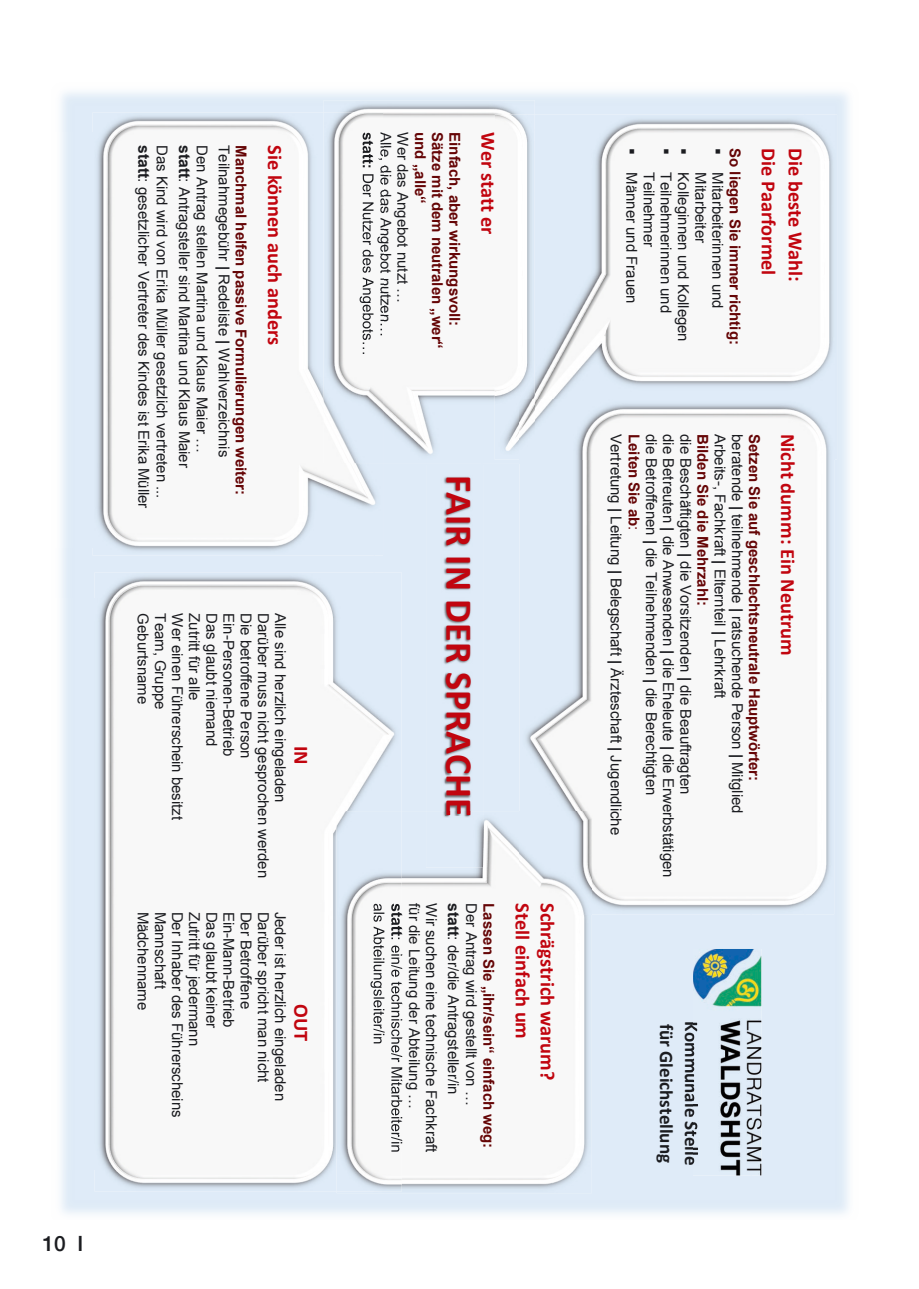
<style>
.page{position:relative;width:919px;height:1289px;background:#fff}
.page>*{position:absolute;margin:0;border:0;box-sizing:border-box;transform-origin:0 0}
.t1{font:700 37.95px "Calibri";color:#c1050f}
.t2{font:500 21px "Helvetica Neue";color:#1b1c20}
.t3{font:700 20.4px "Calibri";color:#c1050f}
.t4{font:700 19.05px "Calibri";color:#1b1c20}
.t5{font:15px/17.4px "Arial";color:#1b1c20}
.t6{font:700 15px "Arial";color:#650506}
.t7{font:15px "Wingdings";color:#1b1c20}
.s1{font-weight:700;font-size:15.6px}
.s2{font-size:15.6px}
.s3{font-weight:700}
.s4{font-weight:700;color:#650506}
.s5{color:#650506}
</style>
<div class="page">
<div style="left:751px;top:914px;width:54px;height:304px;background:#dfebf8"></div>
<img style="left:426px;top:465px;width:58px;height:346px">
<img style="left:446px;top:673px;width:25px;height:138px">
<img style="left:534px;top:115px;width:303px;height:344px">
<img style="left:519px;top:459px;width:315px;height:455px">
<img style="left:534px;top:399px;width:300px;height:60px">
<img style="left:323px;top:100px;width:211px;height:363px">
<img style="left:519px;top:399px;width:15px;height:64px">
<img style="left:383px;top:132px;width:8px;height:203px">
<img style="left:336px;top:811px;width:255px;height:382px">
<img style="left:446px;top:811px;width:25px;height:4px">
<img style="left:519px;top:811px;width:72px;height:103px">
<img style="left:401px;top:903px;width:1px;height:32px">
<img style="left:401px;top:945px;width:1px;height:206px">
<img style="left:92px;top:112px;width:291px;height:443px">
<img style="left:323px;top:112px;width:60px;height:351px">
<img style="left:377px;top:132px;width:6px;height:203px">
<img style="left:362px;top:132px;width:11px;height:35px">
<img style="left:359px;top:174px;width:14px;height:166px">
<svg style="left:363px;top:342px;width:1px;height:12px"></svg>
<img style="left:95px;top:572px;width:306px;height:619px">
<img style="left:336px;top:811px;width:65px;height:380px">
<img style="left:391px;top:903px;width:10px;height:32px">
<svg style="left:391px;top:937px;width:8px;height:3px"></svg>
<img style="left:391px;top:945px;width:10px;height:206px">
<img style="left:370px;top:903px;width:14px;height:140px">
<img style="left:693px;top:948px;width:68px;height:227px">
<img style="left:693px;top:1022px;width:5px;height:143px">
<h2 class="t2" style="left:43px;top:1226px;width:42px">10 I</h2>
<p class="t5" style="left:152px;top:145px;width:365px;rotate:90deg"><span class="s1">statt</span><span class="s2">:</span> gesetzlicher Vertreter des Kindes ist Erika Müller</p>
<p class="t5" style="left:171px;top:145px;width:355px;rotate:90deg">Das Kind wird von Erika Müller gesetzlich vertreten ...</p>
<p class="t5" style="left:232px;top:145px;width:313px;rotate:90deg">Teilnahmegebühr <span class="s3">|</span> Redeliste <span class="s3">|</span> Wahlverzeichnis</p>
<p class="t6" style="left:251px;top:145px;width:351px;rotate:90deg">Manchmal helfen passive Formulierungen weiter:</p>
<h3 class="t3" style="left:289px;top:145px;width:202px;rotate:90deg">Sie können auch anders</h3>
<p class="t5" style="left:210px;top:145px;width:324px;rotate:90deg">Den Antrag stellen Martina und Klaus Maier … <span class="s1">statt</span><span class="s2">:</span> Antragsteller sind Martina und Klaus Maier</p>
<p class="t5" style="left:255px;top:613px;width:147px;rotate:90deg">Die betroffene Person</p>
<p class="t5" style="left:272px;top:613px;width:266px;rotate:90deg">Darüber muss nicht gesprochen werden</p>
<p class="t5" style="left:289px;top:613px;width:191px;rotate:90deg">Alle sind herzlich eingeladen</p>
<p class="t5" style="left:169px;top:613px;width:98px;rotate:90deg">Team, Gruppe</p>
<p class="t5" style="left:186px;top:613px;width:208px;rotate:90deg">Wer einen Führerschein besitzt</p>
<p class="t5" style="left:203px;top:613px;width:89px;rotate:90deg">Zutritt für alle</p>
<p class="t5" style="left:220px;top:613px;width:134px;rotate:90deg">Das glaubt niemand</p>
<p class="t5" style="left:151px;top:613px;width:92px;rotate:90deg">Geburtsname</p>
<p class="t5" style="left:237px;top:613px;width:144px;rotate:90deg">Ein-Personen-Betrieb</p>
<h3 class="t3" style="left:316px;top:745px;width:20px;rotate:90deg">IN</h3>
<p class="t5" style="left:151px;top:911px;width:100px;rotate:90deg">Mädchenname</p>
<p class="t5" style="left:169px;top:911px;width:79px;rotate:90deg">Mannschaft</p>
<p class="t5" style="left:186px;top:911px;width:207px;rotate:90deg">Der Inhaber des Führerscheins</p>
<p class="t5" style="left:203px;top:911px;width:136px;rotate:90deg">Zutritt für jedermann</p>
<p class="t5" style="left:220px;top:911px;width:118px;rotate:90deg">Das glaubt keiner</p>
<p class="t5" style="left:237px;top:911px;width:118px;rotate:90deg">Ein-Mann-Betrieb</p>
<p class="t5" style="left:255px;top:911px;width:99px;rotate:90deg">Der Betroffene</p>
<p class="t5" style="left:272px;top:911px;width:172px;rotate:90deg">Darüber spricht man nicht</p>
<p class="t5" style="left:289px;top:911px;width:191px;rotate:90deg">Jeder ist herzlich eingeladen</p>
<h3 class="t3" style="left:316px;top:1003px;width:39px;rotate:90deg">OUT</h3>
<p class="t5" style="left:394px;top:132px;width:206px;rotate:90deg">Alle, die das Angebot nutzen…</p>
<p class="t5" style="left:411px;top:132px;width:172px;rotate:90deg">Wer das Angebot nutzt …</p>
<p class="t6" style="left:430px;top:132px;width:73px;rotate:90deg">und „alle“</p>
<p class="t6" style="left:448px;top:132px;width:218px;rotate:90deg">Sätze mit dem neutralen „wer“</p>
<p class="t6" style="left:464px;top:132px;width:196px;rotate:90deg">Einfach, aber wirkungsvoll:</p>
<h3 class="t3" style="left:502px;top:132px;width:103px;rotate:90deg">Wer statt er</h3>
<h1 class="t1" style="left:486px;top:475px;width:343px;rotate:90deg">FAIR IN DER SPRACHE</h1>
<p class="t5" style="left:423px;top:903px;width:207px;rotate:90deg">für die Leitung der Abteilung …</p>
<p class="t5" style="left:440px;top:903px;width:250px;rotate:90deg">Wir suchen eine technische Fachkraft</p>
<p class="t5" style="left:462px;top:903px;width:193px;rotate:90deg"><span class="s1">statt</span><span class="s2">:</span> der/die Antragsteller/in</p>
<p class="t5" style="left:480px;top:903px;width:204px;rotate:90deg">Der Antrag wird gestellt von …</p>
<p class="t6" style="left:499px;top:903px;width:246px;rotate:90deg">Lassen Sie „ihr/sein“ einfach weg:</p>
<h3 class="t3" style="left:537px;top:903px;width:137px;rotate:90deg">Stell einfach um</h3>
<h3 class="t3" style="left:562px;top:903px;width:178px;rotate:90deg">Schrägstrich warum?</h3>
<p class="t7" style="left:726px;top:148px;width:8px;rotate:90deg">▪</p>
<p class="t6" style="left:745px;top:148px;width:198px;rotate:90deg">So liegen Sie immer richtig:</p>
<p class="t5" style="left:640px;top:148px;width:157px;rotate:90deg">▪ Männer und Frauen</p>
<p class="t7" style="left:674px;top:148px;width:8px;rotate:90deg">▪</p>
<p class="t5" style="left:692px;top:148px;width:195px;rotate:90deg">▪ Kolleginnen und Kollegen</p>
<p class="t5" style="left:657px;top:172px;width:77px;rotate:90deg">Teilnehmer</p>
<p class="t5" style="left:674px;top:172px;width:142px;rotate:90deg">Teilnehmerinnen und</p>
<p class="t5" style="left:709px;top:172px;width:72px;rotate:90deg">Mitarbeiter</p>
<p class="t5" style="left:726px;top:172px;width:138px;rotate:90deg">Mitarbeiterinnen und</p>
<h3 class="t3" style="left:783px;top:148px;width:129px;rotate:90deg">Die Paarformel</h3>
<h3 class="t3" style="left:809px;top:148px;width:135px;rotate:90deg">Die beste Wahl:</h3>
<p class="t5" style="left:728px;top:434px;width:265px;rotate:90deg">Arbeits-, Fachkraft <span class="s3">|</span> Elternteil <span class="s3">|</span> Lehrkraft</p>
<p class="t5" style="left:677px;top:434px;width:445px;rotate:90deg">die Betreuten <span class="s3">|</span> die Anwesenden <span class="s3">|</span> die Eheleute <span class="s3">|</span> die Erwerbstätigen die Betroffenen <span class="s3">|</span> die Teilnehmenden <span class="s3">|</span> die Berechtigten<br><span class="s4">Leiten Sie ab</span><span class="s5">:<br></span>Vertretung <span class="s3">|</span> Leitung <span class="s3">|</span> Belegschaft <span class="s3">|</span> Ärzteschaft <span class="s3">|</span> Jugendliche</p>
<p class="t5" style="left:694px;top:434px;width:362px;rotate:90deg">die Beschäftigten <span class="s3">|</span> die Vorsitzenden <span class="s3">|</span> die Beauftragten</p>
<p class="t6" style="left:712px;top:434px;width:173px;rotate:90deg">Bilden Sie die Mehrzahl:</p>
<p class="t5" style="left:745px;top:434px;width:381px;rotate:90deg">beratende <span class="s3">|</span> teilnehmende <span class="s3">|</span> ratsuchende Person <span class="s3">|</span> Mitglied</p>
<p class="t6" style="left:764px;top:434px;width:348px;rotate:90deg">Setzen Sie auf geschlechtsneutrale Hauptwörter:</p>
<h3 class="t3" style="left:802px;top:434px;width:223px;rotate:90deg">Nicht dumm: Ein Neutrum</h3>
<p class="t4" style="left:680px;top:1023px;width:140px;rotate:90deg">für Gleichstellung</p>
<p class="t4" style="left:704px;top:1021px;width:145px;rotate:90deg">Kommunale Stelle</p>
</div>
